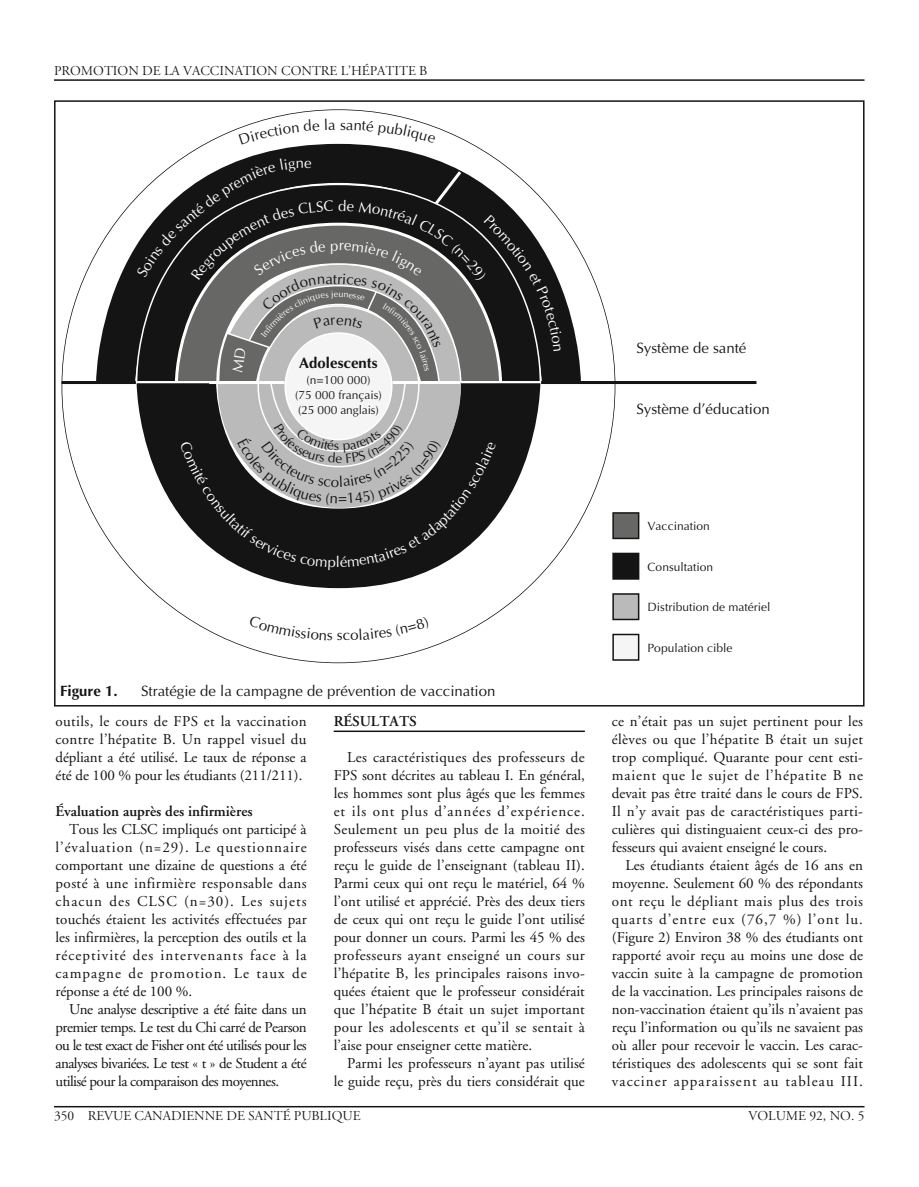
<style>
.page{position:relative;width:919px;height:1187px;background:#fff}
.page>*{position:absolute;margin:0;border:0;box-sizing:border-box;transform-origin:0 0}
.t1{font:15px/18px "Adobe Garamond";color:#131413;text-align:justify}
.t2{font:15px "Optima";color:#131413}
.t3{font:600 15px "Adobe Garamond";color:#131413}
.t4{font:700 15px "Optima";color:#131413}
.t5{font:15px "Optima";color:#fff}
.t6{font:13.5px "Adobe Garamond Titling";color:#131413}
.t7{font:13.5px "Optima";color:#131413}
.t8{font:12px/14.5px "Optima";color:#131413;text-align:center}
.t9{font:9px "Optima";color:#fff}
</style>
<div class="page">
<hr style="left:333px;top:730px;width:252px;height:2px;background:#131413">
<hr style="left:54px;top:1105px;width:810px;height:2px;background:#131413">
<hr style="left:54px;top:79px;width:810px;height:2px;background:#131413">
<svg style="left:136px;top:570px;width:405px;height:19px"></svg>
<svg style="left:95px;top:143px;width:486px;height:238px"></svg>
<hr style="left:62px;top:381px;width:74px;height:3px;background:#131413">
<hr style="left:541px;top:381px;width:215px;height:3px;background:#131413">
<div style="left:613px;top:513px;width:25px;height:25px;background:#676766"></div>
<div style="left:612px;top:512px;width:27px;height:27px;border:2px solid #131413"></div>
<div style="left:613px;top:553px;width:25px;height:26px;background:#131413"></div>
<div style="left:612px;top:552px;width:27px;height:27px;border:2px solid #131413"></div>
<div style="left:613px;top:594px;width:25px;height:25px;background:#bababb"></div>
<div style="left:612px;top:593px;width:27px;height:27px;border:2px solid #131413"></div>
<div style="left:613px;top:634px;width:25px;height:26px;background:#f5f5f5"></div>
<div style="left:612px;top:633px;width:27px;height:27px;border:2px solid #131413"></div>
<svg style="left:239px;top:119px;width:80px;height:26px"></svg>
<svg style="left:412px;top:120px;width:23px;height:8px"></svg>
<svg style="left:136px;top:159px;width:425px;height:411px"></svg>
<p class="t6" style="left:54px;top:65px;width:374px">PROMOTION DE LA VACCINATION CONTRE L’HÉPATITE B</p>
<p class="t5" style="left:304px;top:157px;width:9px">e</p>
<p class="t2" style="left:325px;top:272px;width:9px">a</p>
<p class="t9" style="left:334px;top:290px;width:6px">e</p>
<p class="t4" style="left:299px;top:357px;width:80px">Adolescents</p>
<p class="t8" style="left:295px;top:374px;width:88px">(n=100 000)<br>(75 000 français) (25 000 anglais)</p>
<p class="t7" style="left:335px;top:452px;width:8px">e</p>
<p class="t2" style="left:337px;top:629px;width:7px">s</p>
<p class="t4" style="left:60px;top:684px;width:59px">Figure 1.</p>
<p class="t2" style="left:141px;top:684px;width:356px">Stratégie de la campagne de prévention de vaccination</p>
<p class="t1" style="left:56px;top:713px;width:253px">outils, le cours de FPS et la vaccination contre l’hépatite B. Un rappel visuel du dépliant a été utilisé. Le taux de réponse a été de 100 % pour les étudiants (211/211).</p>
<p class="t3" style="left:56px;top:805px;width:199px">Évaluation auprès des infirmières</p>
<p class="t1" style="left:56px;top:821px;width:253px;text-indent:14px">Tous les CLSC impliqués ont participé à l’évaluation (n=29). Le questionnaire comportant une dizaine de questions a été posté à une infirmière responsable dans chacun des CLSC (n=30). Les sujets touchés étaient les activités effectuées par les infirmières, la perception des outils et la réceptivité des intervenants face à la campagne de promotion. Le taux de réponse a été de 100 %.</p>
<p class="t1" style="left:56px;top:1001px;width:252px;text-indent:14px">Une analyse descriptive a été faite dans un premier temps. Le test du Chi carré de Pearson ou le test exact de Fisher ont été utilisés pour les analyses bivariées. Le test « t » de Student a été utilisé pour la comparaison des moyennes.</p>
<p class="t3" style="left:333px;top:715px;width:85px">RÉSULTATS</p>
<p class="t1" style="left:333px;top:749px;width:253px;text-indent:14px">Les caractéristiques des professeurs de FPS sont décrites au tableau I. En général, les hommes sont plus âgés que les femmes et ils ont plus d’années d’expérience.<br>Seulement un peu plus de la moitié des professeurs visés dans cette campagne ont reçu le guide de l’enseignant (tableau II).<br>Parmi ceux qui ont reçu le matériel, 64 % l’ont utilisé et apprécié. Près des deux tiers de ceux qui ont reçu le guide l’ont utilisé pour donner un cours. Parmi les 45 % des professeurs ayant enseigné un cours sur l’hépatite B, les principales raisons invo&shy;quées étaient que le professeur considérait que l’hépatite B était un sujet important pour les adolescents et qu’il se sentait à l’aise pour enseigner cette matière.</p>
<p class="t1" style="left:333px;top:1055px;width:253px;text-align:right">Parmi les professeurs n’ayant pas utilisé<br>le guide reçu, près du tiers considérait que</p>
<p class="t2" style="left:636px;top:342px;width:112px">Système de santé</p>
<p class="t2" style="left:636px;top:402px;width:135px">Système d’éducation</p>
<p class="t8" style="left:647px;top:520px;width:64px">Vaccination</p>
<p class="t8" style="left:647px;top:560px;width:67px">Consultation</p>
<p class="t8" style="left:647px;top:601px;width:124px">Distribution de matériel</p>
<p class="t8" style="left:647px;top:641px;width:86px">Population cible</p>
<p class="t1" style="left:611px;top:713px;width:253px">ce n’était pas un sujet pertinent pour les élèves ou que l’hépatite B était un sujet trop compliqué. Quarante pour cent esti&shy;maient que le sujet de l’hépatite B ne devait pas être traité dans le cours de FPS.<br>Il n’y avait pas de caractéristiques parti&shy;culières qui distinguaient ceux-ci des pro&shy;fesseurs qui avaient enseigné le cours.</p>
<p class="t1" style="left:611px;top:857px;width:253px;text-indent:13px">Les étudiants étaient âgés de 16 ans en moyenne. Seulement 60 % des répondants ont reçu le dépliant mais plus des trois quarts d’entre eux (76,7 %) l’ont lu. (Figure 2) Environ 38 % des étudiants ont rapporté avoir reçu au moins une dose de vaccin suite à la campagne de promotion de la vaccination. Les principales raisons de non-vaccination étaient qu’ils n’avaient pas reçu l’information ou qu’ils ne savaient pas où aller pour recevoir le vaccin. Les carac&shy;téristiques des adolescents qui se sont fait vacciner apparaissent au tableau III.</p>
<p class="t6" style="left:54px;top:1110px;width:308px">350 REVUE CANADIENNE DE SANTÉ PUBLIQUE</p>
<p class="t6" style="left:748px;top:1110px;width:117px">VOLUME 92, NO. 5</p>
</div>
